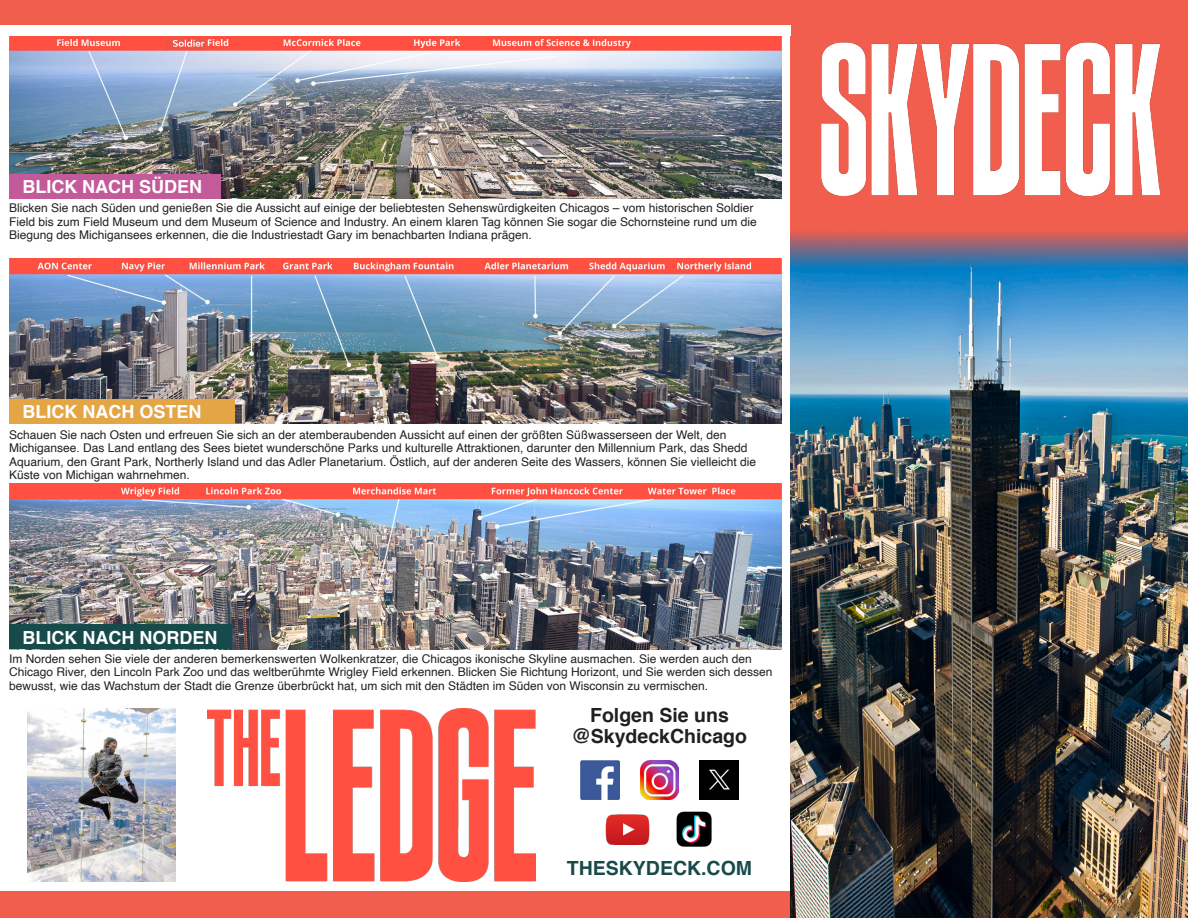
<style>
.page{position:relative;width:1188px;height:918px;background:#fff}
.page>*{position:absolute;margin:0;border:0;box-sizing:border-box;transform-origin:0 0}
.t1{font:700 19.5px "Helvetica";color:#231f20}
.t2{font:700 19.5px "Helvetica";color:#194a4a}
.t3{font:700 18px "Helvetica";color:#fff}
.t4{font:12px/13.5px "Helvetica";color:#231f20}
</style>
<div class="page">
<div style="left:0;top:892px;width:796px;height:26px;background:#f15e4e"></div>
<div style="left:0;top:0;width:796px;height:30px;background:#f15e4e"></div>
<img style="left:9px;top:258px;width:773px;height:166px">
<img style="left:9px;top:36px;width:773px;height:163px">
<img style="left:9px;top:484px;width:773px;height:165px">
<img style="left:28px;top:709px;width:147px;height:173px">
<img style="left:790px;top:274px;width:398px;height:644px">
<img style="left:207px;top:709px;width:329px;height:173px">
<div style="left:9px;top:174px;width:212px;height:25px;background:#c35a9a"></div>
<div style="left:9px;top:399px;width:226px;height:25px;background:#e4a645"></div>
<div style="left:9px;top:624px;width:223px;height:25px;background:#174a4a"></div>
<svg style="left:790px;top:0;width:398px;height:274px;background:#c76262"></svg>
<img style="left:818px;top:41px;width:341px;height:154px">
<div style="left:0;top:25px;width:790px;height:11px;background:#fff"></div>
<img style="left:676px;top:811px;width:36px;height:36px">
<img style="left:580px;top:761px;width:39px;height:39px">
<img style="left:605px;top:814px;width:45px;height:31px">
<img style="left:640px;top:761px;width:39px;height:39px">
<div style="left:165px;top:38px;width:40px;height:11px;background:#f05245"></div>
<svg style="left:173px;top:40px;width:31px;height:7px"></svg>
<img style="left:700px;top:761px;width:39px;height:39px">
<p class="t3" style="left:23px;top:173px;width:181px">BLICK NACH SÜDEN</p>
<p class="t4" style="left:9px;top:202px;width:749px">Blicken Sie nach Süden und genießen Sie die Aussicht auf einige der beliebtesten Sehenswürdigkeiten Chicagos – vom historischen Soldier<br>Field bis zum Field Museum und dem Museum of Science and Industry. An einem klaren Tag können Sie sogar die Schornsteine rund um die<br>Biegung des Michigansees erkennen, die die Industriestadt Gary im benachbarten Indiana prägen.</p>
<p class="t3" style="left:23px;top:398px;width:180px">BLICK NACH OSTEN</p>
<p class="t4" style="left:9px;top:428px;width:749px">Schauen Sie nach Osten und erfreuen Sie sich an der atemberaubenden Aussicht auf einen der größten Süßwasserseen der Welt, den Michigansee. Das Land entlang des Sees bietet wunderschöne Parks und kulturelle Attraktionen, darunter den Millennium Park, das Shedd Aquarium, den Grant Park, Northerly Island und das Adler Planetarium. Östlich, auf der anderen Seite des Wassers, können Sie vielleicht die Küste von Michigan wahrnehmen.</p>
<p class="t3" style="left:23px;top:623px;width:196px">BLICK NACH NORDEN</p>
<p class="t4" style="left:9px;top:652px;width:765px">Im Norden sehen Sie viele der anderen bemerkenswerten Wolkenkratzer, die Chicagos ikonische Skyline ausmachen. Sie werden auch den<br>Chicago River, den Lincoln Park Zoo und das weltberühmte Wrigley Field erkennen. Blicken Sie Richtung Horizont, und Sie werden sich dessen bewusst, wie das Wachstum der Stadt die Grenze überbrückt hat, um sich mit den Städten im Süden von Wisconsin zu vermischen.</p>
<p class="t1" style="left:590px;top:700px;width:140px">Folgen Sie uns</p>
<p class="t1" style="left:572px;top:721px;width:177px">@SkydeckChicago</p>
<p class="t2" style="left:567px;top:853px;width:187px">THESKYDECK.COM</p>
</div>
